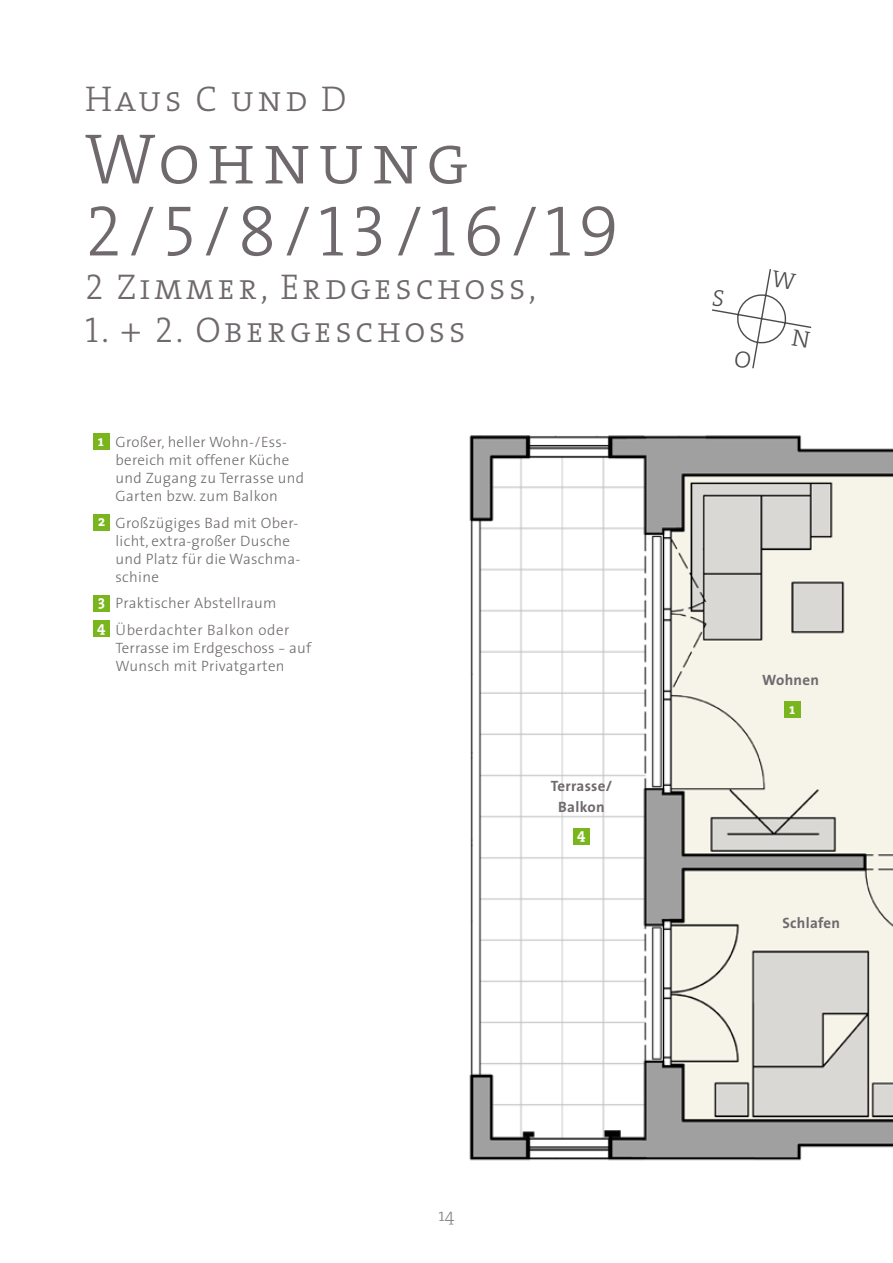
<style>
.page{position:relative;width:893px;height:1263px;background:#fff}
.page>*{position:absolute;margin:0;border:0;box-sizing:border-box;transform-origin:0 0}
.t1{font:72px/72px "The Serif Light Caps";letter-spacing:.08em;color:#6f696e}
.t2{font:36px "The Serif Light Caps";letter-spacing:.08em;color:#6f696e}
.t3{font:300 18px "The Serif";color:#87888a}
.t4{font:300 15px/18px "The Sans";letter-spacing:.02em;color:#6f696e}
.t5{font:700 15px/21px "The Sans";letter-spacing:.02em;color:#6f696e;text-align:center}
.t6{font:700 15px/25px "The Serif";color:#fff}
.s1{font-family:"The Serif";font-weight:700;color:#fff}
</style>
<div class="page">
<img style="left:469px;top:435px;width:424px;height:726px">
<div style="left:93px;top:434px;width:16px;height:16px;background:#7ab51d"></div>
<div style="left:93px;top:514px;width:16px;height:17px;background:#7ab51d"></div>
<div style="left:93px;top:596px;width:16px;height:16px;background:#7ab51d"></div>
<div style="left:93px;top:621px;width:16px;height:16px;background:#7ab51d"></div>
<div style="left:784px;top:702px;width:17px;height:16px;background:#7ab51d"></div>
<div style="left:573px;top:828px;width:17px;height:16px;background:#7ab51d"></div>
<svg style="left:712px;top:269px;width:100px;height:100px"></svg>
<h2 class="t2" style="left:85px;top:70px;width:263px">Haus C und D</h2>
<h1 class="t1" style="left:85px;top:121px;width:536px">Wohnung<br>2/5/8/13/16/19</h1>
<h2 class="t2" style="left:85px;top:257px;width:453px">2 Zimmer, Erdgeschoss,</h2>
<h2 class="t2" style="left:85px;top:300px;width:382px">1. + 2. Obergeschoss</h2>
<p class="t4" style="left:116px;top:433px;width:190px;text-indent:-17px"><span class="s1">1</span> Großer, heller Wohn-/Ess&shy;bereich mit offener Küche und Zugang zu Terrasse und<br>Garten bzw. zum Balkon</p>
<p class="t4" style="left:116px;top:513px;width:186px">Großzügiges Bad mit Ober&shy;licht, extra-großer Dusche und Platz für die Waschma&shy;schine</p>
<p class="t4" style="left:116px;top:589px;width:175px;line-height:26.5px">Praktischer Abstellraum<br>Überdachter Balkon oder</p>
<p class="t4" style="left:116px;top:638px;width:197px">Terrasse im Erdgeschoss - auf<br>Wunsch mit Privatgarten</p>
<p class="t6" style="left:98px;top:508px;width:9px">2</p>
<p class="t6" style="left:97px;top:588px;width:10px">3<br>4</p>
<p class="t5" style="left:551px;top:775px;width:63px">Terrasse/<br>Balkon</p>
<p class="t6" style="left:577px;top:821px;width:10px">4</p>
<p class="t3" style="left:438px;top:1200px;width:18px">14</p>
<p class="t5" style="left:762px;top:669px;width:58px">Wohnen</p>
<p class="t6" style="left:789px;top:696px;width:7px">1</p>
<p class="t5" style="left:782px;top:912px;width:59px">Schlafen</p>
</div>
